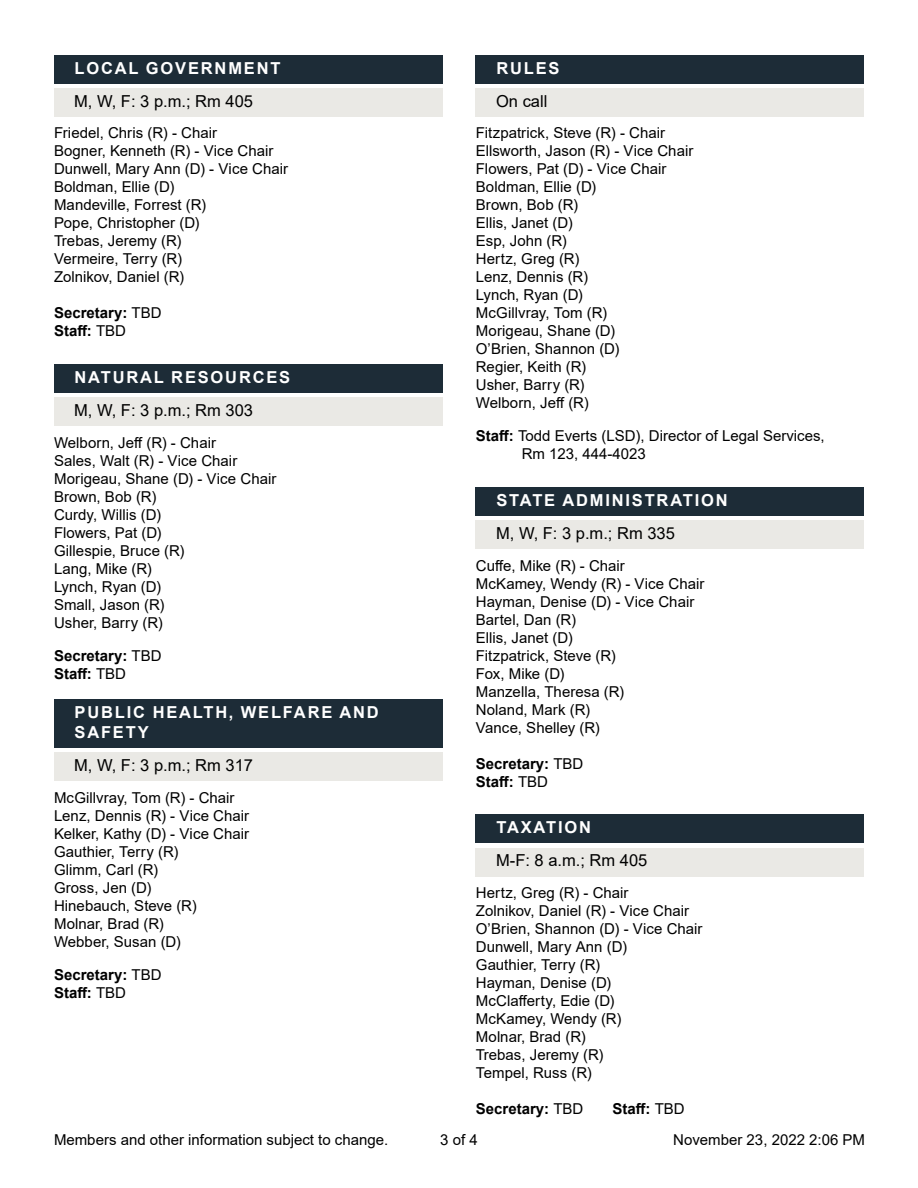
<style>
.page{position:relative;width:918px;height:1188px;background:#fff}
.page>*{position:absolute;margin:0;border:0;box-sizing:border-box;transform-origin:0 0}
.t1{font:700 16.5px/19.5px "Arial";letter-spacing:.11em;color:#fff}
.t2{font:16.5px "Arial";color:#000}
.t3{font:15px/18px "Arial";color:#000}
.t4{font:700 15px/18px "Arial";color:#000}
.s1{font-weight:400}
.s2{font-weight:700}
</style>
<div class="page">
<div style="left:54px;top:55px;width:388px;height:29px;background:#1d2c37"></div>
<div style="left:54px;top:88px;width:388px;height:29px;background:#eae9e5"></div>
<div style="left:54px;top:364px;width:388px;height:29px;background:#1d2c37"></div>
<div style="left:54px;top:397px;width:388px;height:29px;background:#eae9e5"></div>
<div style="left:54px;top:700px;width:388px;height:48px;background:#1d2c37"></div>
<div style="left:54px;top:752px;width:388px;height:29px;background:#eae9e5"></div>
<div style="left:476px;top:55px;width:388px;height:29px;background:#1d2c37"></div>
<div style="left:476px;top:88px;width:388px;height:29px;background:#eae9e5"></div>
<div style="left:476px;top:487px;width:388px;height:29px;background:#1d2c37"></div>
<div style="left:476px;top:520px;width:388px;height:29px;background:#eae9e5"></div>
<div style="left:476px;top:814px;width:388px;height:29px;background:#1d2c37"></div>
<div style="left:476px;top:848px;width:388px;height:29px;background:#eae9e5"></div>
<p class="t1" style="left:75px;top:58px;width:208px">LOCAL GOVERNMENT</p>
<p class="t2" style="left:74px;top:90px;width:180px">M, W, F: 3 p.m.; Rm 405</p>
<p class="t3" style="left:54px;top:124px;width:236px">Friedel, Chris (R) ‑ Chair<br>Bogner, Kenneth (R) ‑ Vice Chair<br>Dunwell, Mary Ann (D) ‑ Vice Chair<br>Boldman, Ellie (D)<br>Mandeville, Forrest (R)<br>Pope, Christopher (D)<br>Trebas, Jeremy (R)<br>Vermeire, Terry (R)<br>Zolnikov, Daniel (R)</p>
<p class="t4" style="left:54px;top:304px;width:109px">Secretary: <span class="s1">TBD<br></span>Staff: <span class="s1">TBD</span></p>
<p class="t1" style="left:75px;top:367px;width:217px">NATURAL RESOURCES</p>
<p class="t2" style="left:74px;top:399px;width:180px">M, W, F: 3 p.m.; Rm 303</p>
<p class="t3" style="left:54px;top:433px;width:224px">Welborn, Jeff (R) ‑ Chair<br>Sales, Walt (R) ‑ Vice Chair<br>Morigeau, Shane (D) ‑ Vice Chair<br>Brown, Bob (R)<br>Curdy, Willis (D)<br>Flowers, Pat (D)<br>Gillespie, Bruce (R)<br>Lang, Mike (R)<br>Lynch, Ryan (D)<br>Small, Jason (R)<br>Usher, Barry (R)</p>
<p class="t4" style="left:54px;top:647px;width:109px">Secretary: <span class="s1">TBD<br></span>Staff: <span class="s1">TBD</span></p>
<p class="t1" style="left:75px;top:703px;width:306px">PUBLIC HEALTH, WELFARE AND<br>SAFETY</p>
<p class="t2" style="left:74px;top:754px;width:180px">M, W, F: 3 p.m.; Rm 317</p>
<p class="t3" style="left:54px;top:788px;width:197px">McGillvray, Tom (R) ‑ Chair<br>Lenz, Dennis (R) ‑ Vice Chair<br>Kelker, Kathy (D) ‑ Vice Chair<br>Gauthier, Terry (R)<br>Glimm, Carl (R)<br>Gross, Jen (D)<br>Hinebauch, Steve (R)<br>Molnar, Brad (R)<br>Webber, Susan (D)</p>
<p class="t4" style="left:54px;top:966px;width:109px">Secretary: <span class="s1">TBD<br></span>Staff: <span class="s1">TBD</span></p>
<p class="t1" style="left:496px;top:58px;width:65px">RULES</p>
<p class="t2" style="left:496px;top:90px;width:53px">On call</p>
<p class="t3" style="left:476px;top:124px;width:219px">Fitzpatrick, Steve (R) ‑ Chair<br>Ellsworth, Jason (R) ‑ Vice Chair<br>Flowers, Pat (D) ‑ Vice Chair<br>Boldman, Ellie (D)<br>Brown, Bob (R)<br>Ellis, Janet (D)<br>Esp, John (R)<br>Hertz, Greg (R)<br>Lenz, Dennis (R)<br>Lynch, Ryan (D)<br>McGillvray, Tom (R)<br>Morigeau, Shane (D)<br>O’Brien, Shannon (D)<br>Regier, Keith (R)<br>Usher, Barry (R)<br>Welborn, Jeff (R)</p>
<p class="t3" style="left:522px;top:427px;width:305px;text-indent:-46px"><span class="s2">Staff:</span> Todd Everts (LSD), Director of Legal Services,<br>Rm 123, 444‑4023</p>
<p class="t1" style="left:496px;top:490px;width:233px">STATE ADMINISTRATION</p>
<p class="t2" style="left:496px;top:522px;width:180px">M, W, F: 3 p.m.; Rm 335</p>
<p class="t3" style="left:476px;top:556px;width:230px">Cuffe, Mike (R) ‑ Chair<br>McKamey, Wendy (R) ‑ Vice Chair<br>Hayman, Denise (D) ‑ Vice Chair<br>Bartel, Dan (R)<br>Ellis, Janet (D)<br>Fitzpatrick, Steve (R)<br>Fox, Mike (D)<br>Manzella, Theresa (R)<br>Noland, Mark (R)<br>Vance, Shelley (R)</p>
<p class="t4" style="left:476px;top:755px;width:109px">Secretary: <span class="s1">TBD<br></span>Staff: <span class="s1">TBD</span></p>
<p class="t1" style="left:496px;top:818px;width:96px">TAXATION</p>
<p class="t2" style="left:496px;top:849px;width:153px">M‑F: 8 a.m.; Rm 405</p>
<p class="t3" style="left:476px;top:884px;width:228px">Hertz, Greg (R) ‑ Chair<br>Zolnikov, Daniel (R) ‑ Vice Chair<br>O’Brien, Shannon (D) ‑ Vice Chair<br>Dunwell, Mary Ann (D)<br>Gauthier, Terry (R)<br>Hayman, Denise (D)<br>McClafferty, Edie (D)<br>McKamey, Wendy (R)<br>Molnar, Brad (R)<br>Trebas, Jeremy (R)<br>Tempel, Russ (R)</p>
<p class="t4" style="left:476px;top:1100px;width:109px">Secretary: <span class="s1">TBD</span></p>
<p class="t4" style="left:613px;top:1100px;width:74px">Staff: <span class="s1">TBD</span></p>
<p class="t3" style="left:54px;top:1131px;width:336px">Members and other information subject to change.</p>
<p class="t3" style="left:440px;top:1131px;width:39px">3 of 4</p>
<p class="t3" style="left:673px;top:1131px;width:193px">November 23, 2022 2:06 PM</p>
</div>
